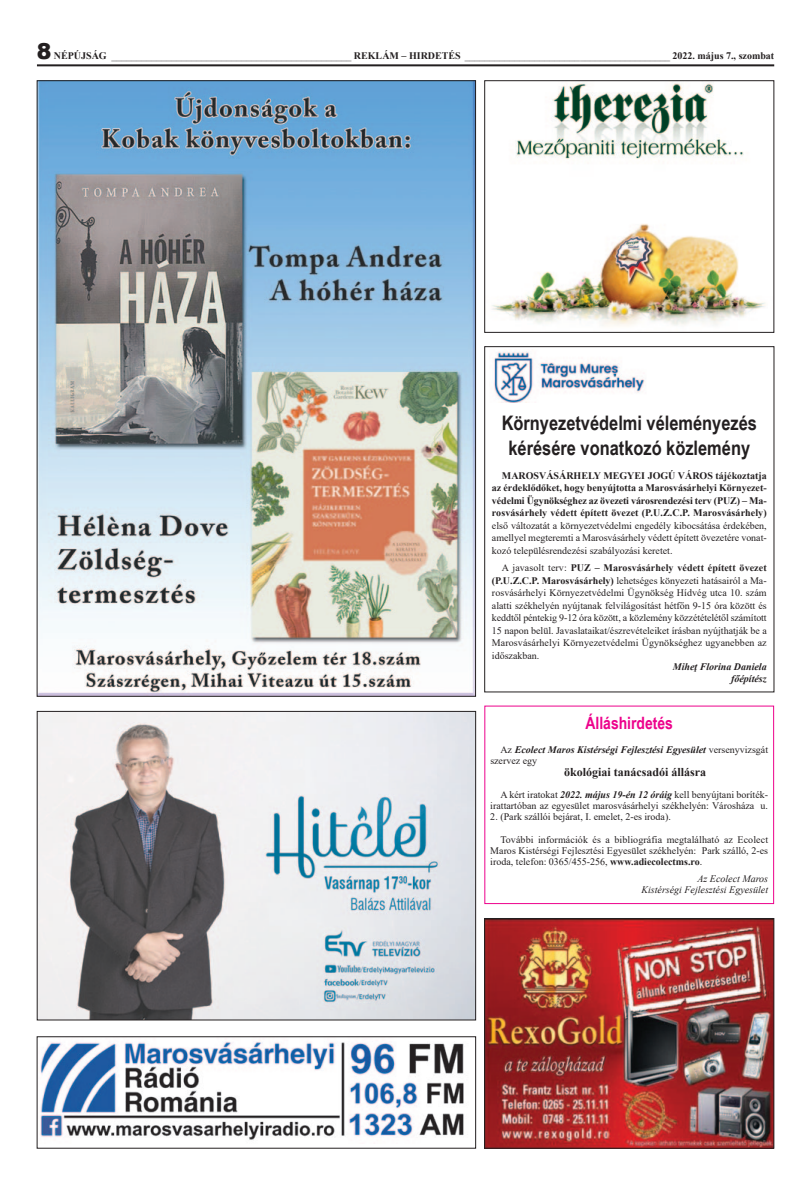
<style>
.page{position:relative;width:811px;height:1191px;background:#fff}
.page>*{position:absolute;margin:0;border:0;box-sizing:border-box;transform-origin:0 0}
.t1{font:700 20px/25px "Arial Narrow";color:#231f20;text-align:center}
.t2{font:700 17px "Arial Narrow";color:#ed028c}
.t3{font:700 12px "Times New Roman";color:#231f20}
.t4{font:10px/12.5px "Times New Roman";color:#231f20;text-align:justify}
.t5{font:700 10px/12.5px "Times New Roman";letter-spacing:.01em;color:#231f20;text-align:justify}
.t6{font:italic 700 10px/10.7px "Times New Roman";color:#231f20}
.t7{font:italic 10px/11.1px "Times New Roman";color:#231f20;text-align:right}
.s1{font-family:"Arial";font-weight:900;font-size:22px}
.s2{font-weight:700}
.s3{font-weight:400;font-style:normal}
.s4{font-weight:700;font-style:italic}
</style>
<div class="page">
<img style="left:486px;top:920px;width:286px;height:226px">
<div style="left:484px;top:918px;width:290px;height:230px;border:1px solid #231f20"></div>
<img style="left:40px;top:1041px;width:424px;height:99px">
<div style="left:37px;top:1036px;width:439px;height:112px;border:1px solid #231f20"></div>
<div style="left:484px;top:705px;width:290px;height:199px;border:1px solid #ed028c"></div>
<img style="left:39px;top:713px;width:435px;height:305px">
<div style="left:37px;top:711px;width:439px;height:309px;border:1px solid #231f20"></div>
<img style="left:39px;top:82px;width:435px;height:612px">
<hr style="left:37px;top:64px;width:737px;height:2px;background:#231f20">
<img style="left:492px;top:83px;width:273px;height:243px">
<div style="left:484px;top:80px;width:290px;height:253px;border:1px solid #231f20"></div>
<div style="left:484px;top:346px;width:290px;height:346px;border:1px solid #231f20"></div>
<img style="left:494px;top:351px;width:151px;height:51px">
<p class="t4" style="left:37px;top:50px;width:739px"><span class="s1">8</span> <span class="s2">NÉPÚJSÁG</span> ________________________________________________ <span class="s2">REKLÁM – HIRDETÉS</span> _________________________________________ <span class="s2">2022. május 7., szombat</span></p>
<h1 class="t1" style="left:501px;top:410px;width:257px">Környezetvédelmi véleményezés kérésére vonatkozó közlemény</h1>
<p class="t5" style="left:492px;top:469px;width:276px;text-indent:10px">MAROSVÁSÁRHELY MEGYEI JOGÚ VÁROS tájékoztatja az érdeklődőket, hogy benyújtotta a Marosvásárhelyi Környezet&shy;védelmi Ügynökséghez az övezeti városrendezési terv (PUZ) – Ma&shy;rosvásárhely védett épített övezet (P.U.Z.C.P. Marosvásárhely)</p>
<p class="t4" style="left:492px;top:519px;width:276px">első változatát a környezetvédelmi engedély kibocsátása érdekében, amellyel megteremti a Marosvásárhely védett épített övezetére vonat&shy;kozó településrendezési szabályozási keretet.</p>
<p class="t4" style="left:492px;top:561px;width:276px;text-indent:10px">A javasolt terv: <span class="s2">PUZ – Marosvásárhely védett épített övezet (P.U.Z.C.P. Marosvásárhely)</span> lehetséges könyezeti hatásairól a Ma&shy;rosvásárhelyi Környezetvédelmi Ügynökség Hídvég utca 10. szám alatti székhelyén nyújtanak felvilágosítást hétfőn 9-15 óra között és keddtől péntekig 9-12 óra között, a közlemény közzétételétől számított 15 napon belül. Javaslataikat/észrevételeiket írásban nyújthatják be a Marosvásárhelyi Környezetvédelmi Ügynökséghez ugyanebben az időszakban.</p>
<p class="t6" style="left:673px;top:661px;width:95px;line-height:11.8px;text-align:right">Miheţ Florina Daniela főépítész</p>
<h2 class="t2" style="left:585px;top:713px;width:89px">Álláshirdetés</h2>
<p class="t6" style="left:490px;top:744px;width:279px;text-indent:10px"><span class="s3">Az</span> Ecolect Maros Kistérségi Fejlesztési Egyesület <span class="s3">versenyvizsgát szervez egy</span></p>
<p class="t3" style="left:564px;top:765px;width:144px">ökológiai tanácsadói állásra</p>
<p class="t4" style="left:490px;top:788px;width:279px;line-height:11.3px;text-align:right">A kért iratokat <span class="s4">2022. május 19-én 12 óráig</span> kell benyújtani boríték&shy;irattartóban az egyesület marosvásárhelyi székhelyén: Városháza u.</p>
<p class="t4" style="left:490px;top:810px;width:182px">2. (Park szállói bejárat, I. emelet, 2-es iroda).</p>
<p class="t4" style="left:490px;top:833px;width:279px;line-height:11.3px;text-indent:10px">További információk és a bibliográfia megtalálható az Ecolect Maros Kistérségi Fejlesztési Egyesület székhelyén: Park szálló, 2-es iroda, telefon: 0365/455-256, <span class="s2">www.adiecolectms.ro</span>.</p>
<p class="t7" style="left:641px;top:872px;width:128px">Az Ecolect Maros<br>Kistérségi Fejlesztési Egyesület</p>
</div>
